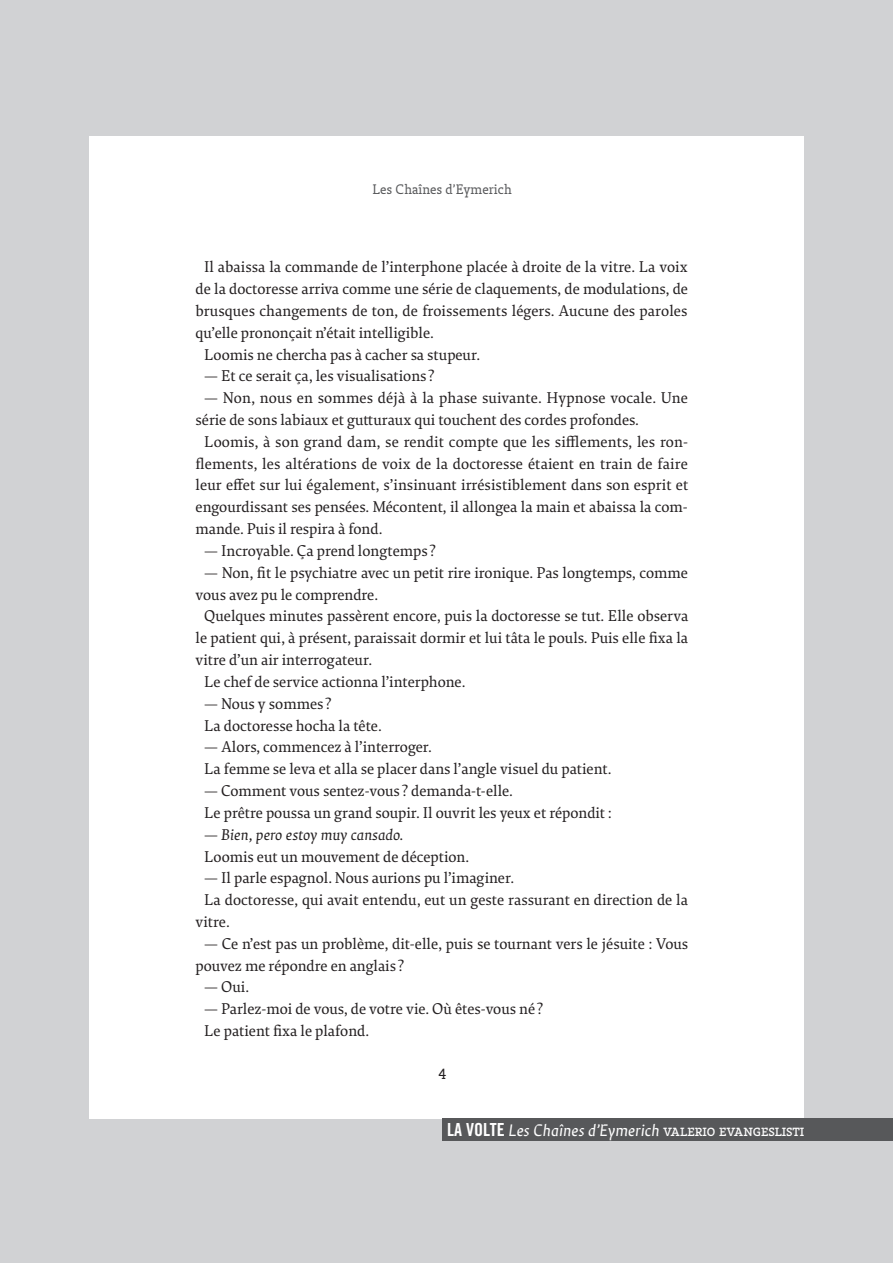
<style>
.page{position:relative;width:893px;height:1263px;background:#d1d2d4}
.page>*{position:absolute;margin:0;border:0;box-sizing:border-box;transform-origin:0 0}
.t1{font:italic 18px "La Volte Sans";color:#fff}
.t2{font:16.8px/21.8px "La Volte Texte";color:#231f20}
.t3{font:16.5px "La Volte Slab Classic";color:#231f20}
.t4{font:15px "La Volte Slab Classic";color:#57585a}
.s1{font-style:italic}
.s2{font-family:"Trade Gothic Bold Cond Twenty";font-style:normal}
.s3{font-family:"La Volte Slab Classic";font-style:normal}
</style>
<div class="page">
<div style="left:89px;top:136px;width:715px;height:982px;background:#fff"></div>
<div style="left:442px;top:1118px;width:451px;height:23px;background:#57585a"></div>
<p class="t4" style="left:373px;top:181px;width:141px">Les Chaînes d’Eymerich</p>
<p class="t2" style="left:204px;top:256px;width:485px">Il abaissa la commande de l’interphone placée à droite de la vitre. La voix</p>
<p class="t2" style="left:196px;top:278px;width:494px">de la doctoresse arriva comme une série de claquements, de modulations, de</p>
<p class="t2" style="left:196px;top:300px;width:493px">brusques changements de ton, de froissements légers. Aucune des paroles</p>
<p class="t2" style="left:196px;top:321px;width:239px">qu’elle prononçait n’était intelligible.</p>
<p class="t2" style="left:204px;top:343px;width:277px">Loomis ne chercha pas à cacher sa stupeur.</p>
<p class="t2" style="left:204px;top:365px;width:232px">— Et ce serait ça, les visualisations?</p>
<p class="t2" style="left:204px;top:387px;width:485px">— Non, nous en sommes déjà à la phase suivante. Hypnose vocale. Une</p>
<p class="t2" style="left:196px;top:409px;width:445px">série de sons labiaux et gutturaux qui touchent des cordes profondes.</p>
<p class="t2" style="left:204px;top:431px;width:485px">Loomis, à son grand dam, se rendit compte que les sifflements, les ron-</p>
<p class="t2" style="left:196px;top:452px;width:494px">flements, les altérations de voix de la doctoresse étaient en train de faire</p>
<p class="t2" style="left:196px;top:474px;width:494px">leur effet sur lui également, s’insinuant irrésistiblement dans son esprit et</p>
<p class="t2" style="left:196px;top:496px;width:494px">engourdissant ses pensées. Mécontent, il allongea la main et abaissa la com-</p>
<p class="t2" style="left:196px;top:518px;width:188px">mande. Puis il respira à fond.</p>
<p class="t2" style="left:204px;top:540px;width:233px">— Incroyable. Ça prend longtemps?</p>
<p class="t2" style="left:204px;top:561px;width:485px">— Non, fit le psychiatre avec un petit rire ironique. Pas longtemps, comme</p>
<p class="t2" style="left:196px;top:583px;width:184px">vous avez pu le comprendre.</p>
<p class="t2" style="left:204px;top:605px;width:486px">Quelques minutes passèrent encore, puis la doctoresse se tut. Elle observa</p>
<p class="t2" style="left:196px;top:627px;width:494px">le patient qui, à présent, paraissait dormir et lui tâta le pouls. Puis elle fixa la</p>
<p class="t2" style="left:196px;top:649px;width:178px">vitre d’un air interrogateur.</p>
<p class="t2" style="left:204px;top:671px;width:263px">Le chef de service actionna l’interphone.</p>
<p class="t2" style="left:204px;top:692px;width:179px">— Nous y sommes?<br>La doctoresse hocha la tête.</p>
<p class="t2" style="left:204px;top:736px;width:409px">— Alors, commencez à l’interroger.<br>La femme se leva et alla se placer dans l’angle visuel du patient.</p>
<p class="t2" style="left:204px;top:780px;width:409px">— Comment vous sentez-vous? demanda-t-elle.<br>Le prêtre poussa un grand soupir. Il ouvrit les yeux et répondit :</p>
<p class="t2" style="left:204px;top:823px;width:266px">— <span class="s1">Bien, pero estoy muy cansado.<br></span>Loomis eut un mouvement de déception.</p>
<p class="t2" style="left:204px;top:867px;width:311px">— Il parle espagnol. Nous aurions pu l’imaginer.</p>
<p class="t2" style="left:204px;top:889px;width:485px">La doctoresse, qui avait entendu, eut un geste rassurant en direction de la</p>
<p class="t2" style="left:196px;top:911px;width:35px">vitre.</p>
<p class="t2" style="left:196px;top:932px;width:494px;text-indent:9px">— Ce n’est pas un problème, dit-elle, puis se tournant vers le jésuite : Vous pouvez me répondre en anglais?</p>
<p class="t2" style="left:204px;top:976px;width:46px">— Oui.</p>
<p class="t2" style="left:204px;top:998px;width:341px">— Parlez-moi de vous, de votre vie. Où êtes-vous né ?<br>Le patient fixa le plafond.</p>
<p class="t3" style="left:438px;top:1061px;width:9px">4</p>
<p class="t1" style="left:447px;top:1120px;width:359px"><span class="s2">LA VOLTE</span> Les Chaînes d’Eymerich <span class="s3">Valerio Evangeslisti</span></p>
</div>
